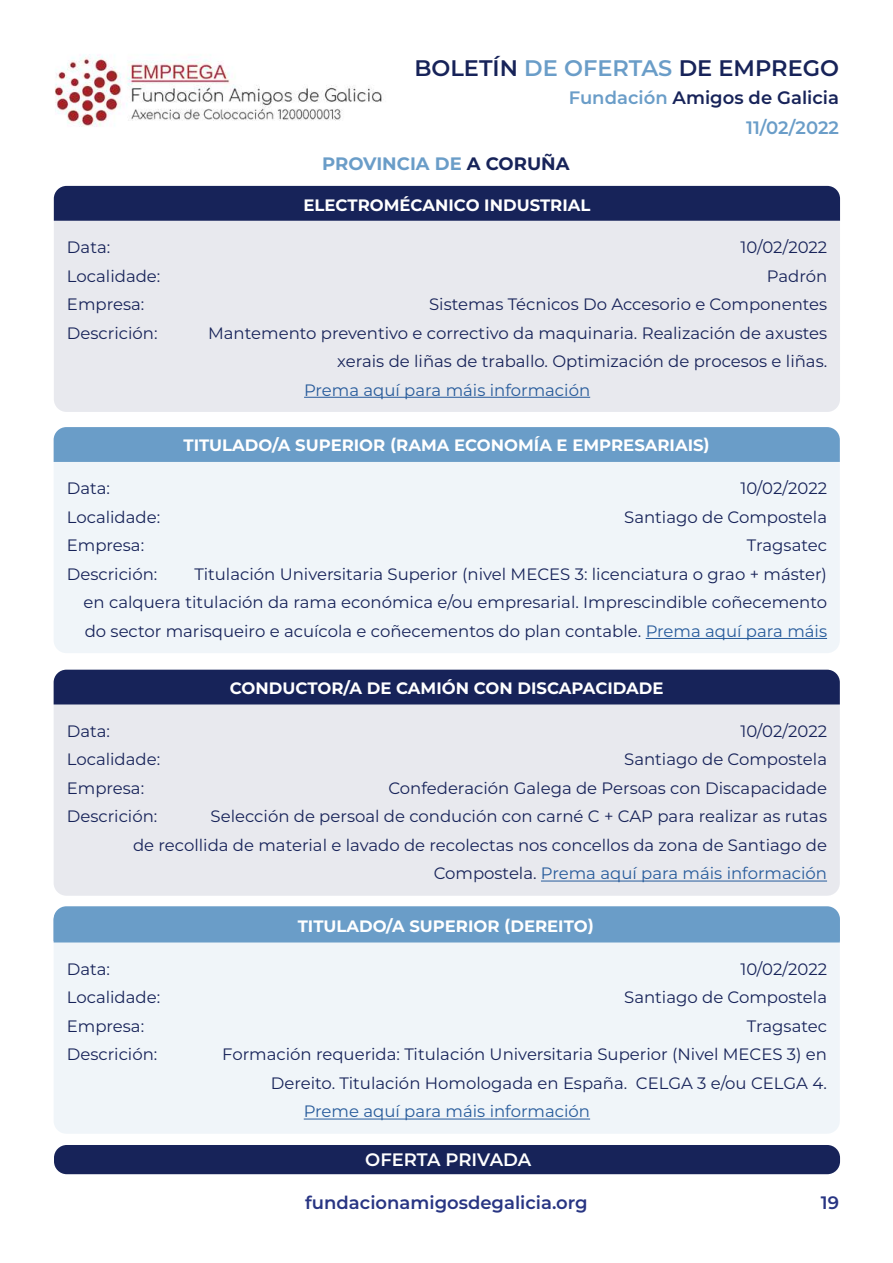
<style>
.page{position:relative;width:893px;height:1263px;background:#fff}
.page>*{position:absolute;margin:0;border:0;box-sizing:border-box;transform-origin:0 0}
.t1{font:600 22.5px "Montserrat";color:#172359}
.t2{font:600 18px/30.3px "Montserrat";color:#6a9dc8;text-align:right}
.t3{font:600 18px "Montserrat";color:#283583}
.t4{font:700 18px "Montserrat";color:#6a9dc8}
.t5{font:600 18px "Montserrat";letter-spacing:-.005em;color:#fff}
.t6{font:16.5px/28.5px "Montserrat";color:#172359;text-align:right}
.t7{font:700 16.5px "Montserrat";color:#fff}
.t8{font:16.5px "Montserrat";color:#275b9b}
.s1{color:#6a9dc8}
.s2{color:#172359}
.s3{color:#275b9b}
</style>
<div class="page">
<img style="left:55px;top:54px;width:327px;height:73px">
<div style="left:54px;top:1145px;width:786px;height:29px;background:#172359;border-radius:13px"></div>
<div style="left:54px;top:221px;width:786px;height:191px;background:#e8e9ee"></div>
<div style="left:54px;top:462px;width:786px;height:191px;background:#f0f5f9"></div>
<div style="left:54px;top:704px;width:786px;height:192px;background:#e8e9ee"></div>
<div style="left:54px;top:942px;width:786px;height:192px;background:#f0f5f9"></div>
<div style="left:54px;top:186px;width:786px;height:35px;background:#172359"></div>
<div style="left:54px;top:427px;width:786px;height:35px;background:#6a9dc8"></div>
<div style="left:54px;top:670px;width:786px;height:34px;background:#172359"></div>
<div style="left:54px;top:906px;width:786px;height:36px;background:#6a9dc8"></div>
<hr style="left:304px;top:397px;width:286px;height:1px;background:#275b9b">
<hr style="left:646px;top:638px;width:181px;height:1px;background:#275b9b">
<hr style="left:541px;top:881px;width:286px;height:1px;background:#275b9b">
<hr style="left:304px;top:1118px;width:286px;height:1px;background:#275b9b">
<h1 class="t1" style="left:414px;top:52px;width:426px">BOLETÍN <span class="s1">DE OFERTAS</span> DE EMPREGO</h1>
<p class="t2" style="left:569px;top:81px;width:272px">Fundación <span class="s2">Amigos de Galicia<br></span>11/02/2022</p>
<p class="t4" style="left:322px;top:151px;width:249px">PROVINCIA DE <span class="s2">A CORUÑA</span></p>
<p class="t7" style="left:303px;top:193px;width:288px">ELECTROMÉCANICO INDUSTRIAL</p>
<p class="t6" style="left:67px;top:232px;width:45px">Data:</p>
<p class="t6" style="left:741px;top:232px;width:88px">10/02/2022</p>
<p class="t6" style="left:67px;top:261px;width:95px">Localidade:</p>
<p class="t6" style="left:767px;top:261px;width:62px">Padrón</p>
<p class="t6" style="left:67px;top:289px;width:79px">Empresa:</p>
<p class="t6" style="left:429px;top:289px;width:400px">Sistemas Técnicos Do Accesorio e Componentes</p>
<p class="t6" style="left:67px;top:318px;width:92px">Descrición:</p>
<p class="t6" style="left:208px;top:318px;width:621px">Mantemento preventivo e correctivo da maquinaria. Realización de axustes xerais de liñas de traballo. Optimización de procesos e liñas.</p>
<p class="t8" style="left:304px;top:378px;width:288px">Prema aquí para máis información</p>
<p class="t7" style="left:184px;top:433px;width:528px">TITULADO/A SUPERIOR (RAMA ECONOMÍA E EMPRESARIAIS)</p>
<p class="t6" style="left:67px;top:474px;width:45px">Data:</p>
<p class="t6" style="left:740px;top:474px;width:88px">10/02/2022</p>
<p class="t6" style="left:67px;top:502px;width:95px">Localidade:</p>
<p class="t6" style="left:624px;top:502px;width:204px">Santiago de Compostela</p>
<p class="t6" style="left:67px;top:531px;width:79px">Empresa:</p>
<p class="t6" style="left:747px;top:531px;width:82px">Tragsatec</p>
<p class="t6" style="left:67px;top:559px;width:92px">Descrición:</p>
<p class="t6" style="left:84px;top:559px;width:745px;text-align:justify;text-indent:111px">Titulación Universitaria Superior (nivel MECES 3: licenciatura o grao + máster) en calquera titulación da rama económica e/ou empresarial. Imprescindible coñecemento do sector marisqueiro e acuícola e coñecementos do plan contable. <span class="s3">Prema aquí para máis</span></p>
<p class="t7" style="left:230px;top:676px;width:435px">CONDUCTOR/A DE CAMIÓN CON DISCAPACIDADE</p>
<p class="t6" style="left:67px;top:716px;width:45px">Data:</p>
<p class="t6" style="left:740px;top:716px;width:88px">10/02/2022</p>
<p class="t6" style="left:67px;top:745px;width:95px">Localidade:</p>
<p class="t6" style="left:624px;top:745px;width:204px">Santiago de Compostela</p>
<p class="t6" style="left:67px;top:773px;width:79px">Empresa:</p>
<p class="t6" style="left:388px;top:773px;width:440px">Confederación Galega de Persoas con Discapacidade</p>
<p class="t6" style="left:67px;top:802px;width:92px">Descrición:</p>
<p class="t6" style="left:133px;top:802px;width:695px">Selección de persoal de condución con carné C + CAP para realizar as rutas<br>de recollida de material e lavado de recolectas nos concellos da zona de Santiago de<br>Compostela. <span class="s3">Prema aquí para máis información</span></p>
<p class="t7" style="left:298px;top:914px;width:298px">TITULADO/A SUPERIOR (DEREITO)</p>
<p class="t6" style="left:67px;top:954px;width:45px">Data:</p>
<p class="t6" style="left:740px;top:954px;width:88px">10/02/2022</p>
<p class="t6" style="left:67px;top:983px;width:95px">Localidade:</p>
<p class="t6" style="left:624px;top:983px;width:204px">Santiago de Compostela</p>
<p class="t6" style="left:67px;top:1011px;width:79px">Empresa:</p>
<p class="t6" style="left:747px;top:1011px;width:82px">Tragsatec</p>
<p class="t6" style="left:67px;top:1040px;width:92px">Descrición:</p>
<p class="t6" style="left:222px;top:1040px;width:606px">Formación requerida: Titulación Universitaria Superior (Nivel MECES 3) en<br>Dereito. Titulación Homologada en España. CELGA 3 e/ou CELGA 4.</p>
<p class="t8" style="left:304px;top:1100px;width:288px">Preme aquí para máis información</p>
<p class="t5" style="left:365px;top:1147px;width:168px">OFERTA PRIVADA</p>
<p class="t3" style="left:305px;top:1190px;width:284px">fundacionamigosdegalicia.org</p>
<p class="t3" style="left:821px;top:1190px;width:20px">19</p>
</div>
